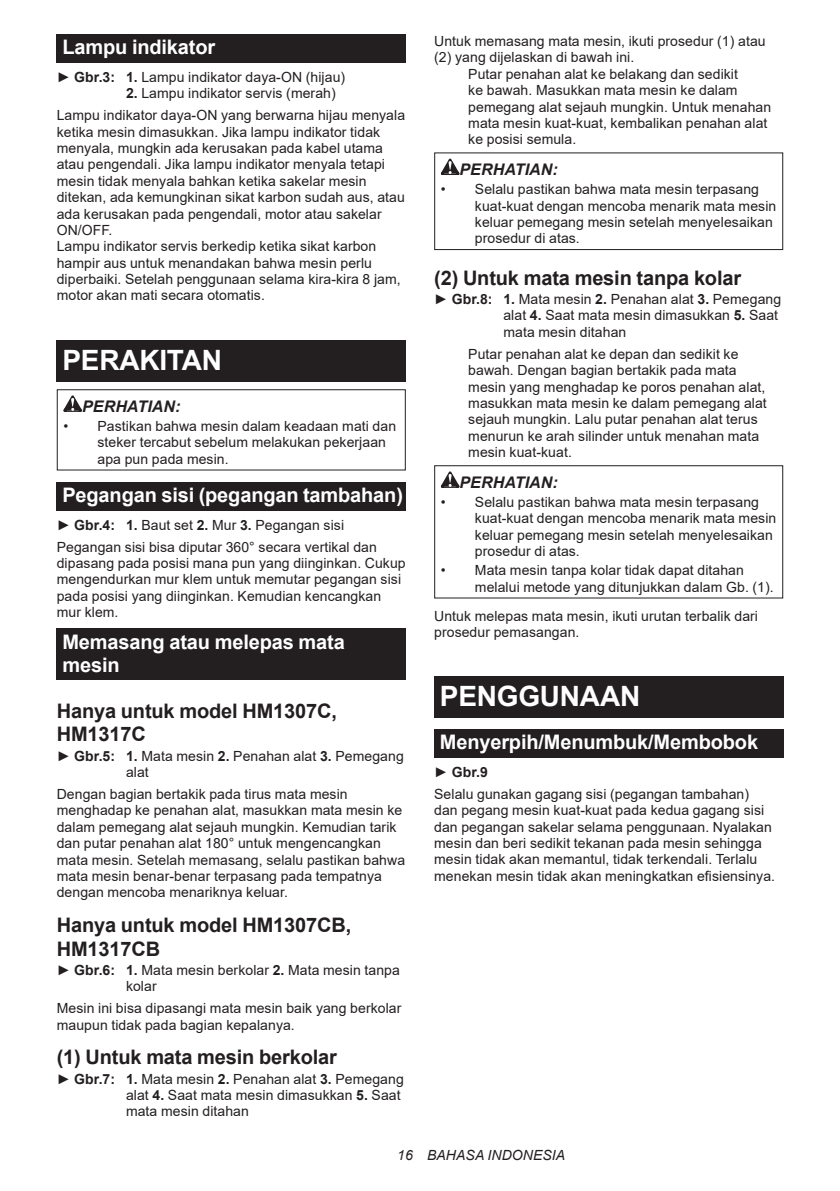
<style>
.page{position:relative;width:840px;height:1191px;background:#fff}
.page>*{position:absolute;margin:0;border:0;box-sizing:border-box;transform-origin:0 0}
.t1{font:700 28px "Arial";letter-spacing:-.01em;color:#fff}
.t2{font:700 20px/23.4px "Arial";letter-spacing:-.01em;color:#231f20}
.t3{font:700 20px/23.4px "Arial";letter-spacing:-.01em;color:#fff}
.t4{font:italic 700 16px "Arial";letter-spacing:.005em;color:#231f20}
.t5{font:14px/16.4px "Arial";letter-spacing:.005em;color:#231f20}
.t6{font:italic 14px "Arial";letter-spacing:.005em;color:#231f20}
.s1{font-weight:700}
</style>
<div class="page">
<div style="left:57px;top:34px;width:348px;height:29px;background:#231f20"></div>
<div style="left:57px;top:340px;width:348px;height:41px;background:#231f20"></div>
<svg style="left:63px;top:395px;width:19px;height:17px"></svg>
<div style="left:57px;top:389px;width:348px;height:81px;border:1px solid #231f20"></div>
<div style="left:57px;top:482px;width:348px;height:28px;background:#231f20"></div>
<div style="left:57px;top:628px;width:348px;height:52px;background:#231f20"></div>
<svg style="left:440px;top:159px;width:19px;height:16px"></svg>
<div style="left:434px;top:152px;width:348px;height:98px;border:1px solid #231f20"></div>
<svg style="left:440px;top:471px;width:19px;height:17px"></svg>
<div style="left:434px;top:465px;width:348px;height:133px;border:1px solid #231f20"></div>
<div style="left:434px;top:676px;width:348px;height:41px;background:#231f20"></div>
<div style="left:434px;top:729px;width:348px;height:28px;background:#231f20"></div>
<h2 class="t3" style="left:62px;top:36px;width:154px">Lampu indikator</h2>
<p class="t5" style="left:57px;top:69px;width:290px">► <span class="s1">Gbr.3: 1.</span> Lampu indikator daya-ON (hijau)</p>
<p class="t5" style="left:57px;top:82px;width:350px;line-height:22px;text-align:center"><span class="s1">2.</span> Lampu indikator servis (merah)<br>Lampu indikator daya-ON yang berwarna hijau menyala</p>
<p class="t5" style="left:57px;top:123px;width:349px">ketika mesin dimasukkan. Jika lampu indikator tidak menyala, mungkin ada kerusakan pada kabel utama atau pengendali. Jika lampu indikator menyala tetapi mesin tidak menyala bahkan ketika sakelar mesin ditekan, ada kemungkinan sikat karbon sudah aus, atau ada kerusakan pada pengendali, motor atau sakelar ON/OFF.<br>Lampu indikator servis berkedip ketika sikat karbon hampir aus untuk menandakan bahwa mesin perlu diperbaiki. Setelah penggunaan selama kira-kira 8 jam, motor akan mati secara otomatis.</p>
<h1 class="t1" style="left:62px;top:340px;width:161px">PERAKITAN</h1>
<p class="t4" style="left:82px;top:395px;width:100px">PERHATIAN:</p>
<p class="t5" style="left:97px;top:418px;width:300px;text-indent:-34px">• Pastikan bahwa mesin dalam keadaan mati dan steker tercabut sebelum melakukan pekerjaan apa pun pada mesin.</p>
<h2 class="t3" style="left:62px;top:483px;width:342px">Pegangan sisi (pegangan tambahan)</h2>
<p class="t5" style="left:57px;top:513px;width:321px;line-height:22px">► <span class="s1">Gbr.4: 1.</span> Baut set <span class="s1">2.</span> Mur <span class="s1">3.</span> Pegangan sisi<br>Pegangan sisi bisa diputar 360° secara vertikal dan</p>
<p class="t5" style="left:57px;top:555px;width:350px">dipasang pada posisi mana pun yang diinginkan. Cukup mengendurkan mur klem untuk memutar pegangan sisi pada posisi yang diinginkan. Kemudian kencangkan mur klem.</p>
<h2 class="t3" style="left:62px;top:630px;width:284px">Memasang atau melepas mata mesin</h2>
<h2 class="t2" style="left:57px;top:699px;width:281px">Hanya untuk model HM1307C,<br>HM1317C</h2>
<p class="t5" style="left:126px;top:747px;width:279px;text-indent:-69px">► <span class="s1">Gbr.5: 1.</span> Mata mesin <span class="s1">2.</span> Penahan alat <span class="s1">3.</span> Pemegang alat</p>
<p class="t5" style="left:57px;top:786px;width:350px">Dengan bagian bertakik pada tirus mata mesin menghadap ke penahan alat, masukkan mata mesin ke dalam pemegang alat sejauh mungkin. Kemudian tarik dan putar penahan alat 180° untuk mengencangkan mata mesin. Setelah memasang, selalu pastikan bahwa mata mesin benar-benar terpasang pada tempatnya dengan mencoba menariknya keluar.</p>
<h2 class="t2" style="left:57px;top:913px;width:296px">Hanya untuk model HM1307CB,<br>HM1317CB</h2>
<p class="t5" style="left:126px;top:961px;width:275px;text-indent:-69px">► <span class="s1">Gbr.6: 1.</span> Mata mesin berkolar <span class="s1">2.</span> Mata mesin tanpa kolar</p>
<p class="t5" style="left:57px;top:1000px;width:346px">Mesin ini bisa dipasangi mata mesin baik yang berkolar maupun tidak pada bagian kepalanya.</p>
<h2 class="t2" style="left:57px;top:1045px;width:281px">(1) Untuk mata mesin berkolar</h2>
<p class="t5" style="left:126px;top:1070px;width:279px;text-indent:-69px">► <span class="s1">Gbr.7: 1.</span> Mata mesin <span class="s1">2.</span> Penahan alat <span class="s1">3.</span> Pemegang alat <span class="s1">4.</span> Saat mata mesin dimasukkan <span class="s1">5.</span> Saat mata mesin ditahan</p>
<p class="t5" style="left:434px;top:33px;width:333px">Untuk memasang mata mesin, ikuti prosedur (1) atau</p>
<p class="t5" style="left:434px;top:49px;width:201px">(2) yang dijelaskan di bawah ini.</p>
<p class="t5" style="left:468px;top:66px;width:271px">Putar penahan alat ke belakang dan sedikit</p>
<p class="t5" style="left:468px;top:82px;width:271px">ke bawah. Masukkan mata mesin ke dalam</p>
<p class="t5" style="left:468px;top:98px;width:304px">pemegang alat sejauh mungkin. Untuk menahan</p>
<p class="t5" style="left:468px;top:115px;width:300px">mata mesin kuat-kuat, kembalikan penahan alat</p>
<p class="t5" style="left:468px;top:131px;width:109px">ke posisi semula.</p>
<p class="t4" style="left:459px;top:159px;width:100px">PERHATIAN:</p>
<p class="t5" style="left:474px;top:181px;width:303px;text-indent:-34px">• Selalu pastikan bahwa mata mesin terpasang kuat-kuat dengan mencoba menarik mata mesin keluar pemegang mesin setelah menyelesaikan prosedur di atas.</p>
<h2 class="t2" style="left:434px;top:266px;width:308px">(2) Untuk mata mesin tanpa kolar</h2>
<p class="t5" style="left:503px;top:291px;width:279px;text-indent:-69px">► <span class="s1">Gbr.8: 1.</span> Mata mesin <span class="s1">2.</span> Penahan alat <span class="s1">3.</span> Pemegang alat <span class="s1">4.</span> Saat mata mesin dimasukkan <span class="s1">5.</span> Saat mata mesin ditahan</p>
<p class="t5" style="left:468px;top:346px;width:300px">Putar penahan alat ke depan dan sedikit ke bawah. Dengan bagian bertakik pada mata mesin yang menghadap ke poros penahan alat, masukkan mata mesin ke dalam pemegang alat sejauh mungkin. Lalu putar penahan alat terus menurun ke arah silinder untuk menahan mata mesin kuat-kuat.</p>
<p class="t4" style="left:459px;top:471px;width:100px">PERHATIAN:</p>
<p class="t5" style="left:474px;top:494px;width:303px;text-indent:-34px">• Selalu pastikan bahwa mata mesin terpasang kuat-kuat dengan mencoba menarik mata mesin keluar pemegang mesin setelah menyelesaikan prosedur di atas.</p>
<p class="t5" style="left:474px;top:562px;width:300px;text-indent:-34px">• Mata mesin tanpa kolar tidak dapat ditahan melalui metode yang ditunjukkan dalam Gb. (1).</p>
<p class="t5" style="left:434px;top:607px;width:325px">Untuk melepas mata mesin, ikuti urutan terbalik dari prosedur pemasangan.</p>
<h1 class="t1" style="left:439px;top:677px;width:202px">PENGGUNAAN</h1>
<h2 class="t3" style="left:439px;top:730px;width:319px">Menyerpih/Menumbuk/Membobok</h2>
<p class="t5" style="left:434px;top:760px;width:316px;line-height:22px">► <span class="s1">Gbr.9<br></span>Selalu gunakan gagang sisi (pegangan tambahan)</p>
<p class="t5" style="left:434px;top:802px;width:342px">dan pegang mesin kuat-kuat pada kedua gagang sisi dan pegangan sakelar selama penggunaan. Nyalakan mesin dan beri sedikit tekanan pada mesin sehingga mesin tidak akan memantul, tidak terkendali. Terlalu menekan mesin tidak akan meningkatkan efisiensinya.</p>
<p class="t6" style="left:397px;top:1146px;width:169px">16 BAHASA INDONESIA</p>
</div>
